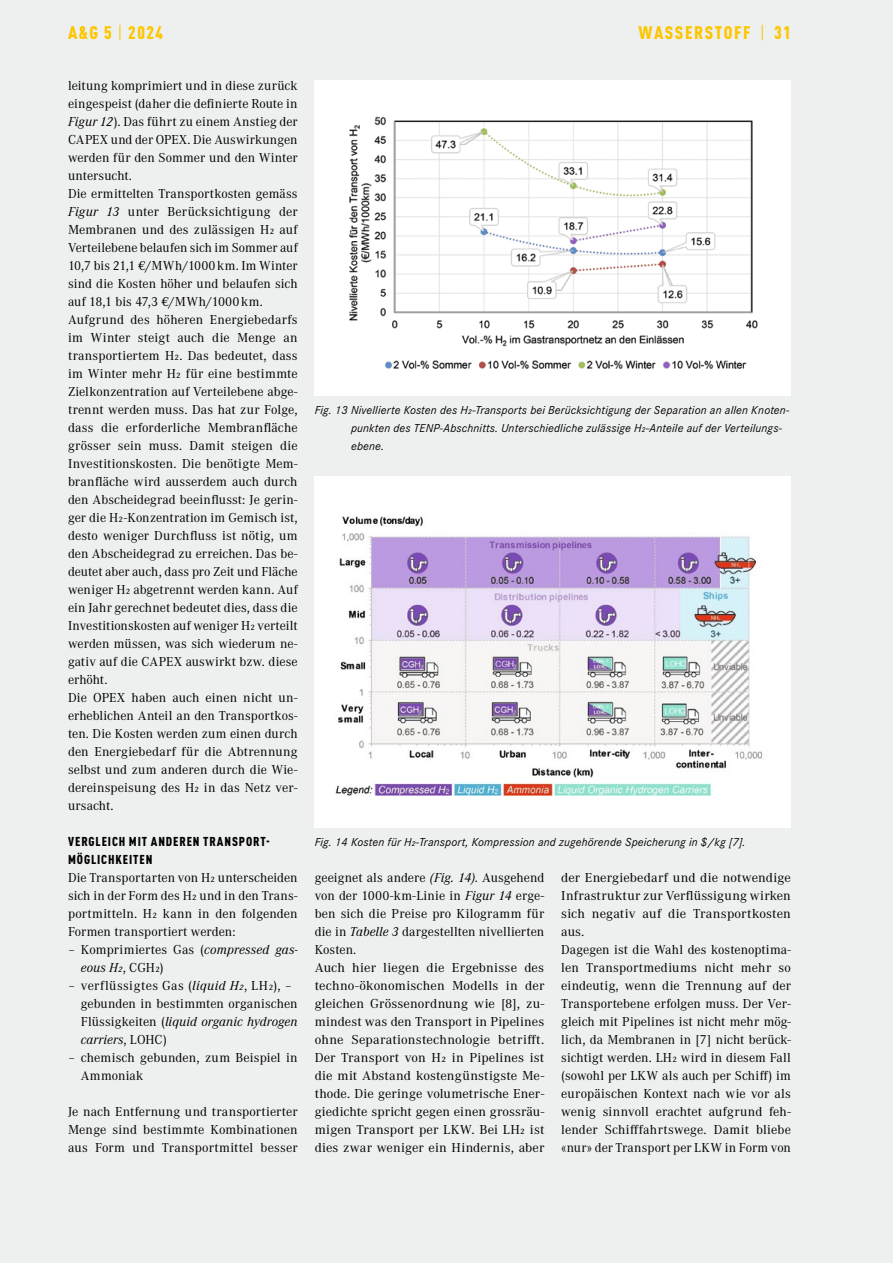
<style>
.page{position:relative;width:893px;height:1263px;background:#eeefef}
.page>*{position:absolute;margin:0;border:0;box-sizing:border-box;transform-origin:0 0}
.Rubriktitel_D_x01{font:900 condensed 18px "DINOT";letter-spacing:.09em;color:#fdc600}
.Ausgabe_x01{font:900 condensed 18px "DINOT";color:#fdc600}
.Fliesstext_D_x05{font:13.5px/18px "Corporate A";letter-spacing:.005em;color:#000;text-align:justify}
.Fliesstext_D_x05-2{font:13.5px/18px "Corporate A";letter-spacing:.005em;color:#000;text-align:justify;scale:1.04 1}
.Untertitel_2_D_x07{font:900 condensed 12.75px/18px "DINOT";letter-spacing:.07em;color:#000}
.Legende_x11{font:italic 12px/18px "Corporate S";letter-spacing:.015em;color:#000}
.s1{font-weight:400}
.s2{font-style:italic}
</style>
<div class="page">
<div style="left:315px;top:81px;width:476px;height:315px;background:#fff"></div>
<img style="left:349px;top:116px;width:409px;height:253px">
<div style="left:315px;top:477px;width:476px;height:351px;background:#fff"></div>
<img style="left:335px;top:516px;width:427px;height:280px">
<p class="Ausgabe_x01" style="left:68px;top:22px;width:97px">A&amp;G 5 <span class="s1">|</span> 2024</p>
<p class="Fliesstext_D_x05" style="left:68px;top:76px;width:231px">leitung komprimiert und in diese zurück eingespeist (daher die definierte Route in <span class="s2">Figur 12</span>). Das führt zu einem Anstieg der CAPEX und der OPEX. Die Auswirkungen werden für den Sommer und den Winter untersucht.</p>
<p class="Fliesstext_D_x05" style="left:68px;top:184px;width:231px">Die ermittelten Transportkosten gemäss <span class="s2">Figur 13</span> unter Berücksichtigung der Membranen und des zulässigen H₂ auf Verteilebene belaufen sich im Sommer auf 10,7 bis 21,1 €/MWh/1000 km. Im Winter sind die Kosten höher und belaufen sich auf 18,1 bis 47,3 €/MWh/1000 km.</p>
<p class="Fliesstext_D_x05" style="left:68px;top:310px;width:231px">Aufgrund des höheren Energiebedarfs im Winter steigt auch die Menge an transportiertem H₂. Das bedeutet, dass im Winter mehr H₂ für eine bestimmte Zielkonzentration auf Verteilebene abge&shy;trennt werden muss. Das hat zur Folge, dass die erforderliche Membranfläche grösser sein muss. Damit steigen die Investitionskosten. Die benötigte Mem&shy;branfläche wird ausserdem auch durch den Abscheidegrad beeinflusst: Je gerin&shy;ger die H₂-Konzentration im Gemisch ist, desto weniger Durchfluss ist nötig, um den Abscheidegrad zu erreichen. Das be&shy;deutet aber auch, dass pro Zeit und Fläche weniger H₂ abgetrennt werden kann. Auf ein Jahr gerechnet bedeutet dies, dass die Investitionskosten auf weniger H₂ verteilt werden müssen, was sich wiederum ne&shy;gativ auf die CAPEX auswirkt bzw. diese erhöht.</p>
<p class="Fliesstext_D_x05" style="left:68px;top:688px;width:231px">Die OPEX haben auch einen nicht un&shy;erheblichen Anteil an den Transportkos&shy;ten. Die Kosten werden zum einen durch den Energiebedarf für die Abtrennung selbst und zum anderen durch die Wie&shy;dereinspeisung des H₂ in das Netz ver&shy;ursacht.</p>
<p class="Untertitel_2_D_x07" style="left:68px;top:832px;width:203px">VERGLEICH MIT ANDEREN TRANSPORT-<br>MÖGLICHKEITEN</p>
<p class="Fliesstext_D_x05" style="left:68px;top:868px;width:231px">Die Transportarten von H₂ unterscheiden sich in der Form des H₂ und in den Trans&shy;portmitteln. H₂ kann in den folgenden Formen transportiert werden:</p>
<p class="Fliesstext_D_x05" style="left:81px;top:940px;width:219px;text-indent:-13px">– Komprimiertes Gas (<span class="s2">compressed gas&shy;eous H₂</span>, CGH₂)</p>
<p class="Fliesstext_D_x05" style="left:81px;top:976px;width:218px;text-align:left;text-indent:-13px">– verflüssigtes Gas (<span class="s2">liquid H₂</span>, LH₂), – gebunden in bestimmten organischen Flüssigkeiten (<span class="s2">liquid organic hydrogen carriers</span>, LOHC)</p>
<p class="Fliesstext_D_x05" style="left:81px;top:1048px;width:218px;text-indent:-13px">– chemisch gebunden, zum Beispiel in<br>Ammoniak</p>
<p class="Fliesstext_D_x05" style="left:68px;top:1102px;width:231px">Je nach Entfernung und transportierter Menge sind bestimmte Kombinationen aus Form und Transportmittel besser</p>
<p class="Rubriktitel_D_x01" style="left:638px;top:22px;width:154px">WASSERSTOFF <span class="s1">|</span> 31</p>
<p class="Legende_x11" style="left:351px;top:400px;width:439px;text-indent:-36px">Fig. 13 Nivellierte Kosten des H₂-Transports bei Berücksichtigung der Separation an allen Knoten&shy;punkten des TENP-Abschnitts. Unterschiedliche zulässige H₂-Anteile auf der Verteilungs&shy;ebene.</p>
<p class="Legende_x11" style="left:315px;top:832px;width:432px">Fig. 14 Kosten für H₂-Transport, Kompression and zugehörende Speicherung in $/kg [7].</p>
<p class="Fliesstext_D_x05" style="left:315px;top:868px;width:231px">geeignet als andere <span class="s2">(Fig. 14)</span>. Ausgehend von der 1000-km-Linie in <span class="s2">Figur 14</span> erge&shy;ben sich die Preise pro Kilogramm für die in <span class="s2">Tabelle 3</span> dargestellten nivellierten Kosten.</p>
<p class="Fliesstext_D_x05-2" style="left:315px;top:958px;width:222px">Auch hier liegen die Ergebnisse des techno-ökonomischen Modells in der gleichen Grössenordnung wie [8], zu&shy;mindest was den Transport in Pipelines ohne Separationstechnologie betrifft.<br>Der Transport von H₂ in Pipelines ist die mit Abstand kostengünstigste Me&shy;thode. Die geringe volumetrische Ener&shy;giedichte spricht gegen einen grossräu&shy;migen Transport per LKW. Bei LH₂ ist dies zwar weniger ein Hindernis, aber</p>
<p class="Fliesstext_D_x05-2" style="left:561px;top:868px;width:222px">der Energiebedarf und die notwendige Infrastruktur zur Verflüssigung wirken sich negativ auf die Transportkosten aus.</p>
<p class="Fliesstext_D_x05" style="left:561px;top:940px;width:231px">Dagegen ist die Wahl des kostenoptima&shy;len Transportmediums nicht mehr so eindeutig, wenn die Trennung auf der Transportebene erfolgen muss. Der Ver&shy;gleich mit Pipelines ist nicht mehr mög&shy;lich, da Membranen in [7] nicht berück&shy;sichtigt werden. LH₂ wird in diesem Fall (sowohl per LKW als auch per Schiff) im europäischen Kontext nach wie vor als wenig sinnvoll erachtet aufgrund feh&shy;lender Schifffahrtswege. Damit bliebe «nur» der Transport per LKW in Form von</p>
</div>
